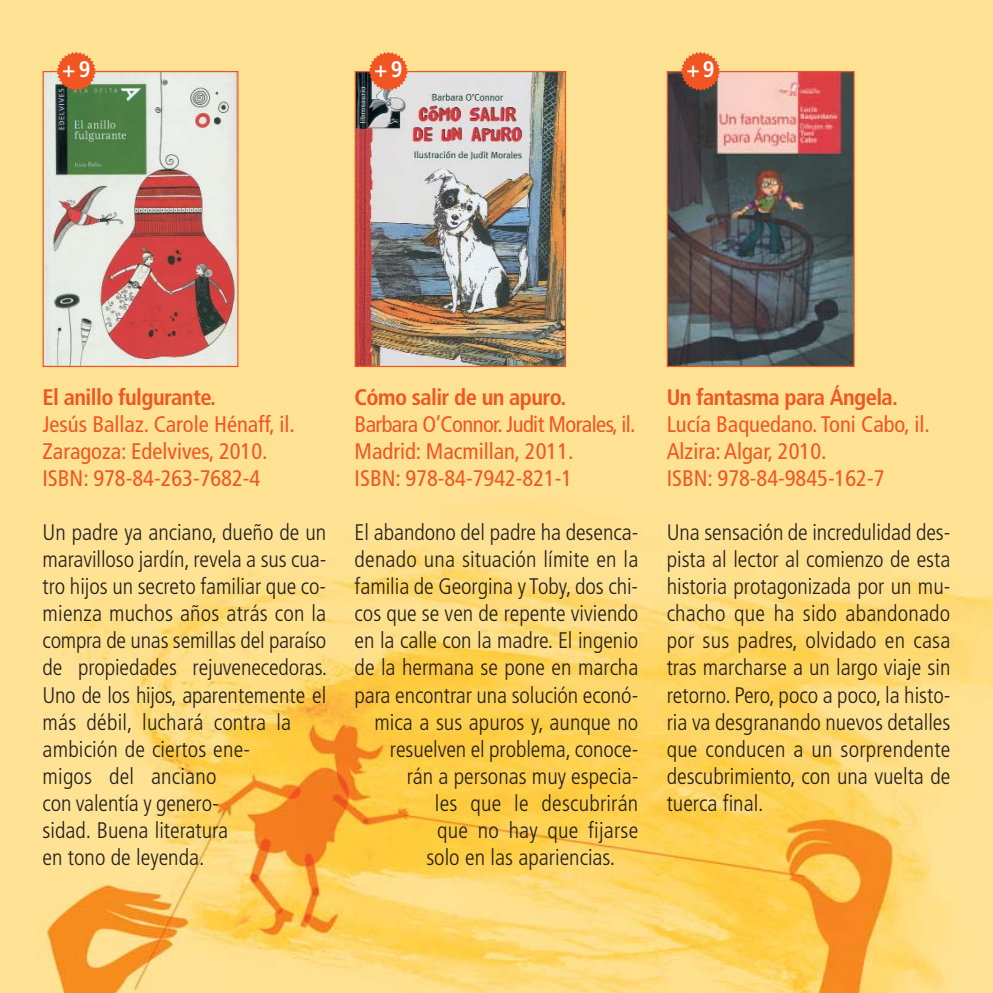
<style>
.page{position:relative;width:993px;height:993px;background:#fff}
.page>*{position:absolute;margin:0;border:0;box-sizing:border-box;transform-origin:0 0}
.t1{font:300 condensed 22.5px/27px "Frutiger";color:#231f20}
.t2{font:condensed 22.5px/27px "Frutiger";color:#f15622}
.t3{font:700 condensed 22.5px "Frutiger";letter-spacing:-.025em;color:#f15622}
.t4{font:700 condensed 22.5px "Frutiger";color:#fff}
</style>
<div class="page">
<img style="left:0;top:0;width:992px;height:992px">
<img style="left:45px;top:73px;width:191px;height:292px">
<div style="left:43px;top:71px;width:195px;height:296px;border:1px solid #f15622"></div>
<img style="left:356px;top:73px;width:208px;height:292px">
<div style="left:354px;top:71px;width:212px;height:296px;border:1px solid #f15622"></div>
<img style="left:668px;top:73px;width:184px;height:292px">
<div style="left:666px;top:71px;width:188px;height:296px;border:1px solid #f15622"></div>
<svg style="left:57px;top:52px;width:39px;height:39px"></svg>
<svg style="left:369px;top:52px;width:39px;height:39px"></svg>
<svg style="left:680px;top:52px;width:39px;height:39px"></svg>
<p class="t4" style="left:62px;top:60px;width:30px">+9</p>
<p class="t4" style="left:374px;top:60px;width:30px">+9</p>
<p class="t4" style="left:686px;top:60px;width:30px">+9</p>
<p class="t3" style="left:43px;top:388px;width:175px">El anillo fulgurante.</p>
<p class="t2" style="left:43px;top:412px;width:254px">Jesús Ballaz. Carole Hénaff, il.<br>Zaragoza: Edelvives, 2010.<br>ISBN: 978-84-263-7682-4</p>
<p class="t1" style="left:43px;top:520px;width:286px">Un padre ya anciano, dueño de un maravilloso jardín, revela a sus cua&shy;tro hijos un secreto familiar que co&shy;mienza muchos años atrás con la compra de unas semillas del paraíso de propiedades rejuvenecedoras.<br>Uno de los hijos, aparen temente el más débil, luchará contra la ambición de ciertos ene-<br>migos del anciano<br>con valentía y genero-<br>sidad. Buena literatura<br>en tono de leyenda.</p>
<p class="t3" style="left:354px;top:388px;width:213px">Cómo salir de un apuro.</p>
<p class="t2" style="left:354px;top:412px;width:282px">Barbara O’Connor. Judit Morales, il.<br>Madrid: Macmillan, 2011.<br>ISBN: 978-84-7942-821-1</p>
<p class="t1" style="left:354px;top:520px;width:285px">El abandono del padre ha desenca-</p>
<p class="t1" style="left:354px;top:547px;width:285px">denado una situación límite en la</p>
<p class="t1" style="left:354px;top:574px;width:285px">familia de Georgina y Toby, dos chi-</p>
<p class="t1" style="left:354px;top:601px;width:285px">cos que se ven de repente viviendo</p>
<p class="t1" style="left:354px;top:628px;width:285px">en la calle con la madre. El ingenio</p>
<p class="t1" style="left:354px;top:655px;width:285px">de la hermana se pone en marcha</p>
<p class="t1" style="left:354px;top:682px;width:285px">para encontrar una solución econó-</p>
<p class="t1" style="left:374px;top:709px;width:265px">mica a sus apuros y, aunque no</p>
<p class="t1" style="left:390px;top:736px;width:250px">resuelven el problema, conoce-</p>
<p class="t1" style="left:406px;top:763px;width:233px">rán a personas muy especia-</p>
<p class="t1" style="left:435px;top:790px;width:205px">les que le descubrirán</p>
<p class="t1" style="left:437px;top:817px;width:203px">que no hay que fijarse</p>
<p class="t1" style="left:426px;top:844px;width:190px">solo en las apariencias.</p>
<p class="t3" style="left:666px;top:388px;width:233px">Un fantasma para Ángela.</p>
<p class="t2" style="left:666px;top:412px;width:264px">Lucía Baquedano. Toni Cabo, il.<br>Alzira: Algar, 2010.<br>ISBN: 978-84-9845-162-7</p>
<p class="t1" style="left:666px;top:520px;width:285px;text-align:justify">Una sensación de incredulidad des&shy;pista al lector al comienzo de esta historia protagonizada por un mu&shy;chacho que ha sido abandonado por sus padres, olvidado en casa tras marcharse a un largo viaje sin retorno. Pero, poco a poco, la histo&shy;ria va desgranando nuevos detalles que conducen a un sorprendente descubrimiento, con una vuelta de tuerca final.</p>
</div>
